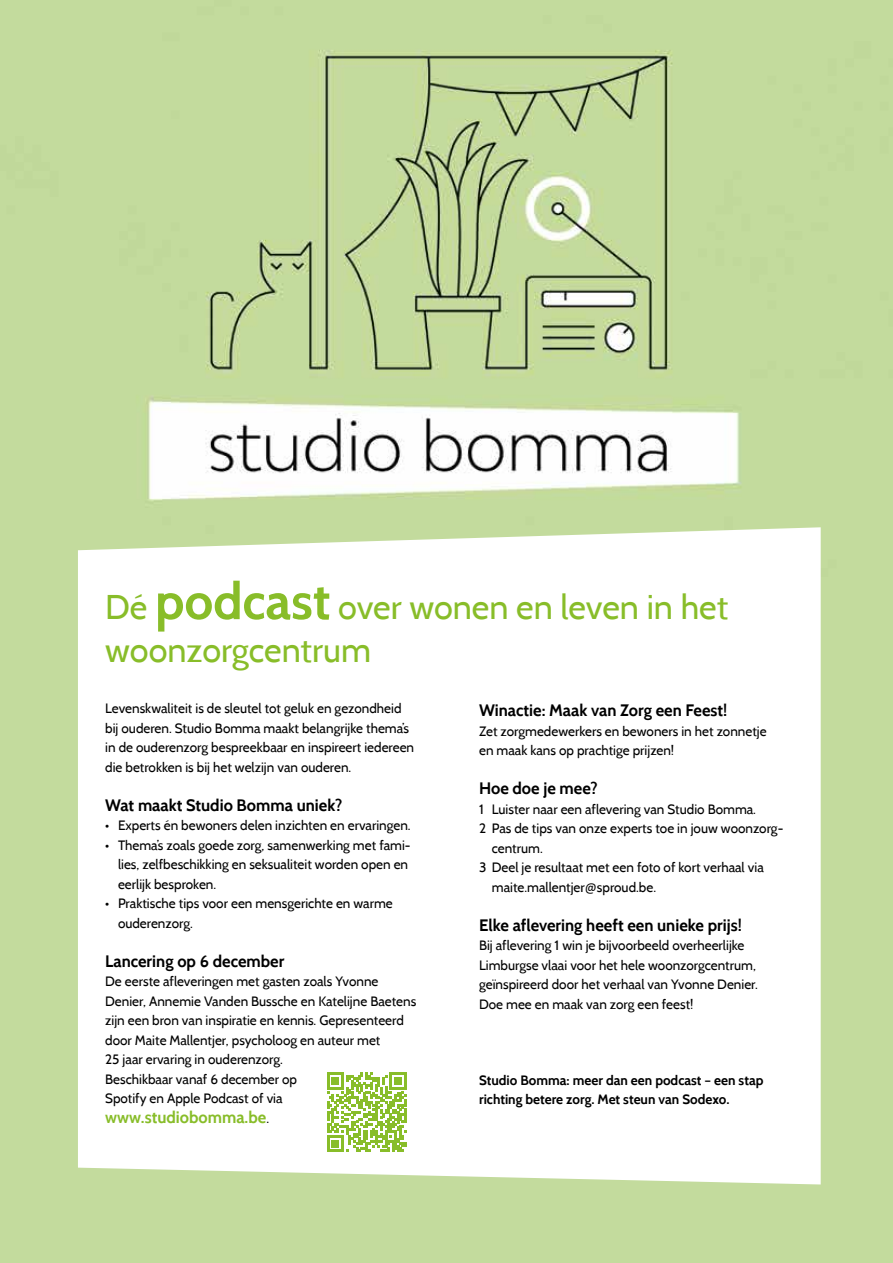
<style>
.page{position:relative;width:893px;height:1263px;background:#fff}
.page>*{position:absolute;margin:0;border:0;box-sizing:border-box;transform-origin:0 0}
.t1{font:34.2px/42.8px "Cabin";color:#88bd29}
.t2{font:700 16.5px "Cabin";color:#000}
.t3{font:700 16.5px "Cabin";color:#88bd29}
.t4{font:13.5px/19.5px "Cabin";color:#000}
.t5{font:700 13.5px/19.5px "Cabin";color:#000}
.s1{font-weight:700;font-size:51.3px}
.s2{font-weight:400;font-size:13.5px;color:#000}
.s3{font-family:"Calibri"}
</style>
<div class="page">
<img style="left:0;top:0;width:893px;height:1263px">
<svg style="left:78px;top:527px;width:743px;height:657px"></svg>
<div style="left:317px;top:1063px;width:99px;height:99px;background:#fff"></div>
<svg style="left:327px;top:1072px;width:80px;height:80px"></svg>
<h1 class="t1" style="left:105px;top:585px;width:625px">Dé <span class="s1">podcast</span> over wonen en leven in het woonzorgcentrum</h1>
<p class="t4" style="left:105px;top:699px;width:310px">Levenskwaliteit is de sleutel tot geluk en gezondheid bij ouderen. Studio Bomma maakt belangrijke thema’s in de ouderenzorg bespreekbaar en inspireert iedereen die betrokken is bij het welzijn van ouderen.</p>
<p class="t2" style="left:105px;top:795px;width:239px">Wat maakt Studio Bomma uniek?</p>
<p class="t4" style="left:105px;top:816px;width:307px">• Experts én bewoners delen inzichten en ervaringen.</p>
<p class="t4" style="left:118px;top:835px;width:294px;text-indent:-13px">• Thema’s zoals goede zorg, samenwerking met fami&shy;lies, zelfbeschikking en seksualiteit worden open en eerlijk besproken.</p>
<p class="t4" style="left:118px;top:894px;width:276px;text-indent:-13px">• Praktische tips voor een mensgerichte en warme ouderenzorg.</p>
<p class="t2" style="left:105px;top:951px;width:181px">Lancering op 6 december</p>
<p class="t4" style="left:105px;top:972px;width:313px">De eerste afleveringen met gasten zoals Yvonne Denier, Annemie Vanden Bussche en Katelijne Baetens zijn een bron van inspiratie en kennis. Gepresenteerd door Maite Mallentjer, psycholoog en auteur met<br>25 jaar ervaring in ouderenzorg.<br>Beschikbaar vanaf 6 december op<br>Spotify en Apple Podcast of via</p>
<p class="t3" style="left:105px;top:1107px;width:165px">www.studiobomma.be<span class="s2">.</span></p>
<p class="t2" style="left:479px;top:700px;width:250px">Winactie: Maak van Zorg een Feest!</p>
<p class="t4" style="left:479px;top:721px;width:289px">Zet zorgmedewerkers en bewoners in het zonnetje en maak kans op prachtige prijzen!</p>
<p class="t2" style="left:479px;top:778px;width:120px">Hoe doe je mee?</p>
<p class="t4" style="left:479px;top:799px;width:278px">1️ Luister naar een aflevering van Studio Bomma.</p>
<p class="t4" style="left:479px;top:818px;width:306px">2️ Pas de tips van onze experts toe in jouw woonzorg-</p>
<p class="t4" style="left:492px;top:838px;width:52px">centrum.</p>
<p class="t4" style="left:479px;top:857px;width:286px">3️ Deel je resultaat met een foto of kort verhaal via</p>
<p class="t4" style="left:492px;top:877px;width:166px">maite.mallentjer<span class="s3">@</span>sproud.be.</p>
<p class="t2" style="left:479px;top:915px;width:264px">Elke aflevering heeft een unieke prijs!</p>
<p class="t4" style="left:479px;top:936px;width:280px">Bij aflevering 1 win je bijvoorbeeld overheerlijke Limburgse vlaai voor het hele woonzorgcentrum, geïnspireerd door het verhaal van Yvonne Denier.<br>Doe mee en maak van zorg een feest!</p>
<p class="t5" style="left:479px;top:1070px;width:286px">Studio Bomma: meer dan een podcast – een stap richting betere zorg. Met steun van Sodexo.</p>
</div>
